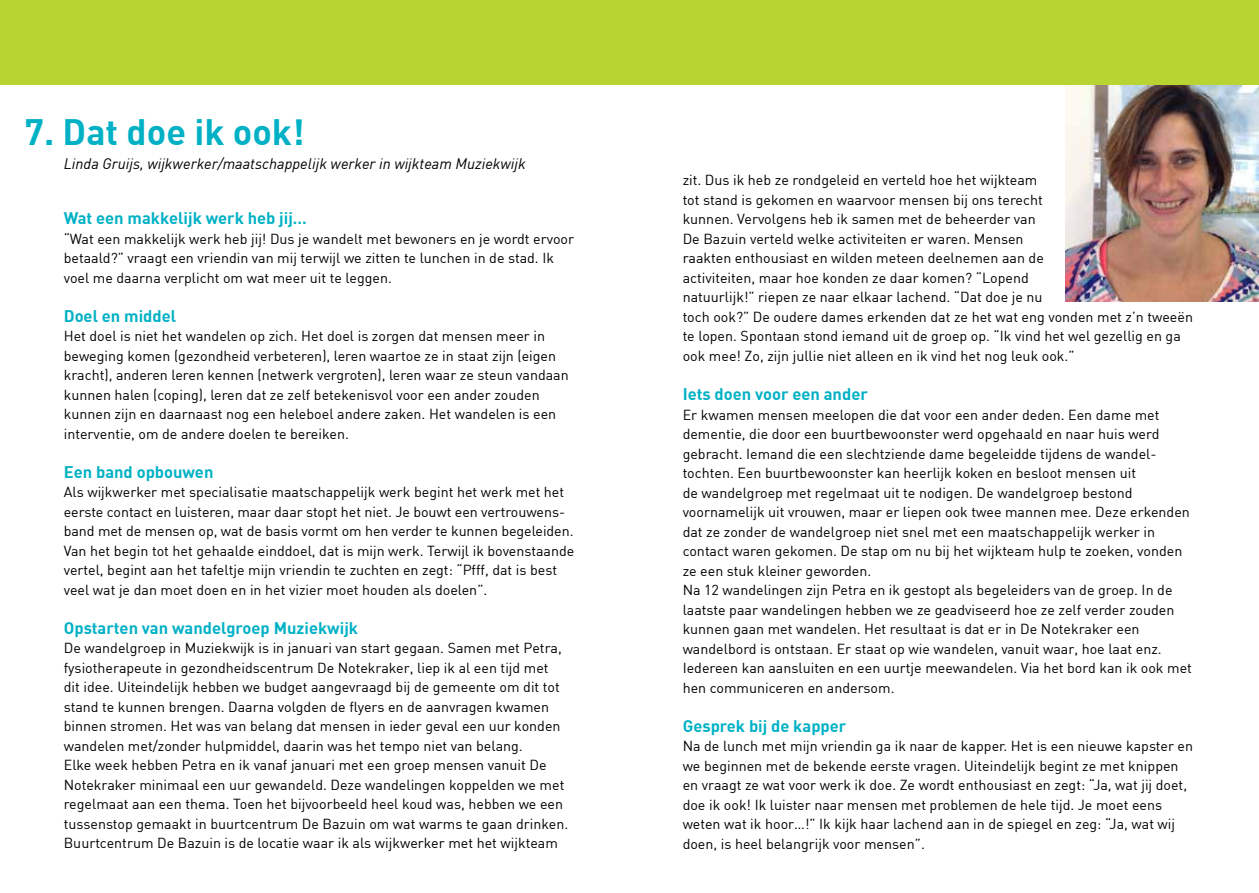
<style>
.page{position:relative;width:1259px;height:893px;background:#fff}
.page>*{position:absolute;margin:0;border:0;box-sizing:border-box;transform-origin:0 0}
.t1{font:700 36px "DIN";color:#00b1c5}
.t2{font:700 16.5px "DIN";color:#00b1c5}
.t3{font:italic 15px "DIN";color:#000}
.t4{font:14.25px/19.5px "DIN";color:#000}
</style>
<div class="page">
<div style="left:0;top:0;width:1259px;height:85px;background:#b7d433"></div>
<img style="left:1065px;top:85px;width:194px;height:217px">
<h1 class="t1" style="left:24px;top:108px;width:282px">7. Dat doe ik ook!</h1>
<p class="t3" style="left:64px;top:154px;width:463px">Linda Gruijs, wijkwerker/maatschappelijk werker in wijkteam Muziekwijk</p>
<p class="t2" style="left:64px;top:208px;width:244px">Wat een makkelijk werk heb jij…</p>
<p class="t4" style="left:64px;top:229px;width:512px">“Wat een makkelijk werk heb jij! Dus je wandelt met bewoners en je wordt ervoor betaald?” vraagt een vriendin van mij terwijl we zitten te lunchen in de stad. Ik voel me daarna verplicht om wat meer uit te leggen.</p>
<p class="t2" style="left:64px;top:305px;width:114px">Doel en middel</p>
<p class="t4" style="left:64px;top:326px;width:506px">Het doel is niet het wandelen op zich. Het doel is zorgen dat mensen meer in beweging komen (gezondheid verbeteren), leren waartoe ze in staat zijn (eigen kracht), anderen leren kennen (netwerk vergroten), leren waar ze steun vandaan kunnen halen (coping), leren dat ze zelf betekenisvol voor een ander zouden kunnen zijn en daarnaast nog een heleboel andere zaken. Het wandelen is een interventie, om de andere doelen te bereiken.</p>
<p class="t2" style="left:64px;top:461px;width:151px">Een band opbouwen</p>
<p class="t4" style="left:64px;top:482px;width:512px">Als wijkwerker met specialisatie maatschappelijk werk begint het werk met het eerste contact en luisteren, maar daar stopt het niet. Je bouwt een vertrouwens-- band met de mensen op, wat de basis vormt om hen verder te kunnen begeleiden.<br>Van het begin tot het gehaalde einddoel, dat is mijn werk. Terwijl ik bovenstaande vertel, begint aan het tafeltje mijn vriendin te zuchten en zegt: “Pfff, dat is best veel wat je dan moet doen en in het vizier moet houden als doelen”.</p>
<p class="t2" style="left:64px;top:617px;width:296px">Opstarten van wandelgroep Muziekwijk</p>
<p class="t4" style="left:64px;top:638px;width:506px">De wandelgroep in Muziekwijk is in januari van start gegaan. Samen met Petra, fysiotherapeute in gezondheidscentrum De Notekraker, liep ik al een tijd met dit idee. Uiteindelijk hebben we budget aangevraagd bij de gemeente om dit tot stand te kunnen brengen. Daarna volgden de flyers en de aanvragen kwamen binnen stromen. Het was van belang dat mensen in ieder geval een uur konden wandelen met/zonder hulpmiddel, daarin was het tempo niet van belang.<br>Elke week hebben Petra en ik vanaf januari met een groep mensen vanuit De Notekraker minimaal een uur gewandeld. Deze wandelingen koppelden we met regelmaat aan een thema. Toen het bijvoorbeeld heel koud was, hebben we een tussenstop gemaakt in buurtcentrum De Bazuin om wat warms te gaan drinken.<br>Buurtcentrum De Bazuin is de locatie waar ik als wijkwerker met het wijkteam</p>
<p class="t4" style="left:682px;top:170px;width:512px">zit. Dus ik heb ze rondgeleid en verteld hoe het wijkteam<br>tot stand is gekomen en waarvoor mensen bij ons terecht<br>kunnen. Vervolgens heb ik samen met de beheerder van<br>De Bazuin verteld welke activiteiten er waren. Mensen<br>raakten enthousiast en wilden meteen deelnemen aan de<br>activiteiten, maar hoe konden ze daar komen? “Lopend<br>natuurlijk!” riepen ze naar elkaar lachend. “Dat doe je nu<br>toch ook?” De oudere dames erkenden dat ze het wat eng vonden met z’n tweeën te lopen. Spontaan stond iemand uit de groep op. “Ik vind het wel gezellig en ga ook mee! Zo, zijn jullie niet alleen en ik vind het nog leuk ook.”</p>
<p class="t2" style="left:682px;top:383px;width:187px">Iets doen voor een ander</p>
<p class="t4" style="left:682px;top:404px;width:511px">Er kwamen mensen meelopen die dat voor een ander deden. Een dame met dementie, die door een buurtbewoonster werd opgehaald en naar huis werd gebracht. Iemand die een slechtziende dame begeleidde tijdens de wandel&shy;tochten. Een buurtbewoonster kan heerlijk koken en besloot mensen uit<br>de wandelgroep met regelmaat uit te nodigen. De wandelgroep bestond voornamelijk uit vrouwen, maar er liepen ook twee mannen mee. Deze erkenden dat ze zonder de wandelgroep niet snel met een maatschappelijk werker in contact waren gekomen. De stap om nu bij het wijkteam hulp te zoeken, vonden ze een stuk kleiner geworden.<br>Na 12 wandelingen zijn Petra en ik gestopt als begeleiders van de groep. In de laatste paar wandelingen hebben we ze geadviseerd hoe ze zelf verder zouden kunnen gaan met wandelen. Het resultaat is dat er in De Notekraker een wandelbord is ontstaan. Er staat op wie wandelen, vanuit waar, hoe laat enz.<br>Iedereen kan aansluiten en een uurtje meewandelen. Via het bord kan ik ook met hen communiceren en andersom.</p>
<p class="t2" style="left:682px;top:715px;width:165px">Gesprek bij de kapper</p>
<p class="t4" style="left:682px;top:736px;width:512px">Na de lunch met mijn vriendin ga ik naar de kapper. Het is een nieuwe kapster en we beginnen met de bekende eerste vragen. Uiteindelijk begint ze met knippen en vraagt ze wat voor werk ik doe. Ze wordt enthousiast en zegt: “Ja, wat jij doet, doe ik ook! Ik luister naar mensen met problemen de hele tijd. Je moet eens weten wat ik hoor…!” Ik kijk haar lachend aan in de spiegel en zeg: “Ja, wat wij doen, is heel belangrijk voor mensen”.</p>
</div>
